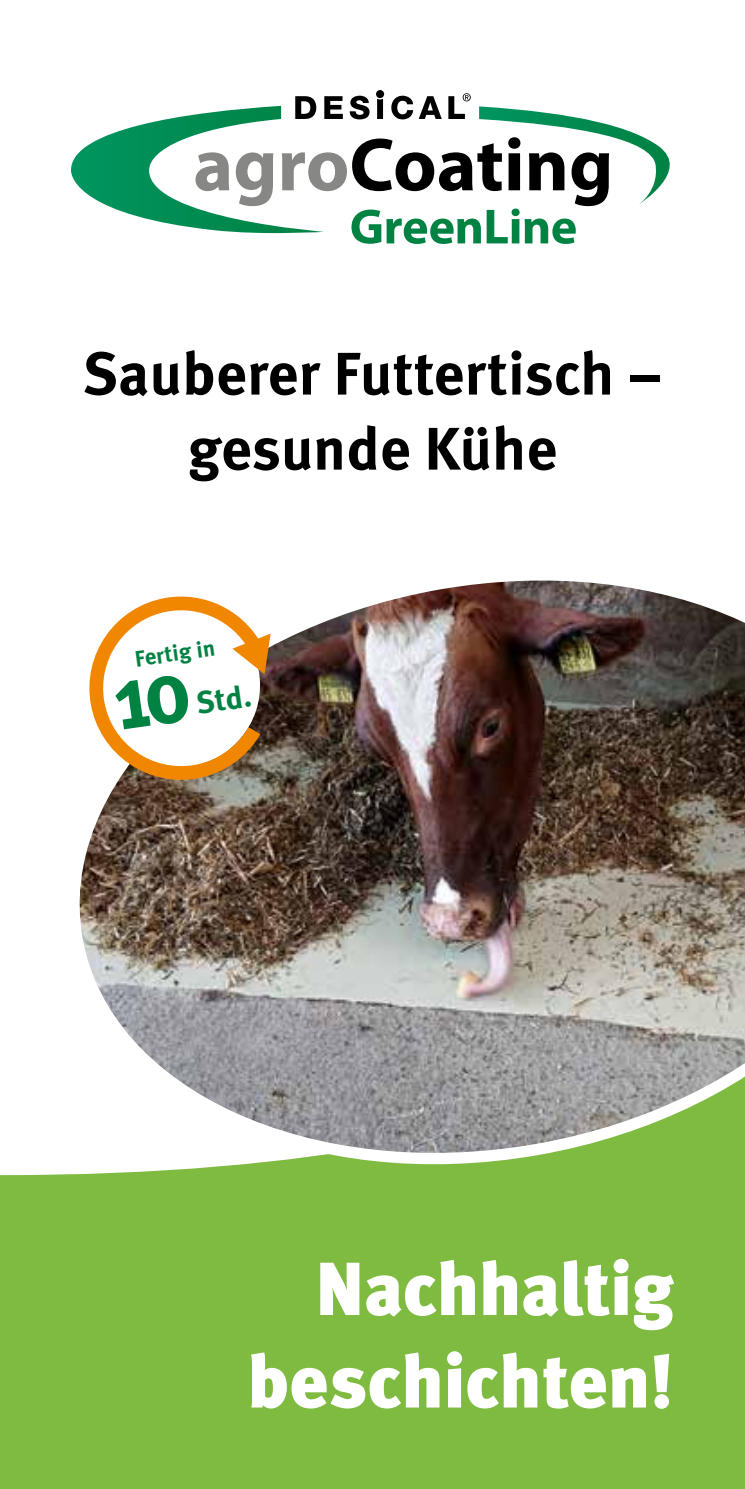
<style>
.page{position:relative;width:745px;height:1489px;background:#fff}
.page>*{position:absolute;margin:0;border:0;box-sizing:border-box;transform-origin:0 0}
.t1{font:900 75px/92.5px "Meta Pro";letter-spacing:-.015em;color:#fff;text-align:right}
.t2{font:700 60px/75px "Meta Pro";color:#000;text-align:center}
.t3{font:700 31.25px "Meta Pro";color:#008243}
.t4{font:700 22.5px "Meta Pro";color:#008243}
</style>
<div class="page">
<div style="left:0;top:1174px;width:744px;height:314px;background:#7ebb40"></div>
<img style="left:49px;top:580px;width:695px;height:609px">
<svg style="left:376px;top:90px;width:8px;height:8px"></svg>
<svg style="left:71px;top:93px;width:599px;height:151px"></svg>
<svg style="left:73px;top:582px;width:200px;height:213px"></svg>
<p class="t2" style="left:82px;top:338px;width:581px">Sauberer Futtertisch – gesunde Kühe</p>
<p class="t4" style="left:133px;top:644px;width:82px;rotate:-8deg">Fertig in</p>
<p class="t3" style="left:193px;top:683px;width:57px;rotate:-8deg">Std.</p>
<p class="t1" style="left:247px;top:1244px;width:428px">Nachhaltig beschichten!</p>
</div>
